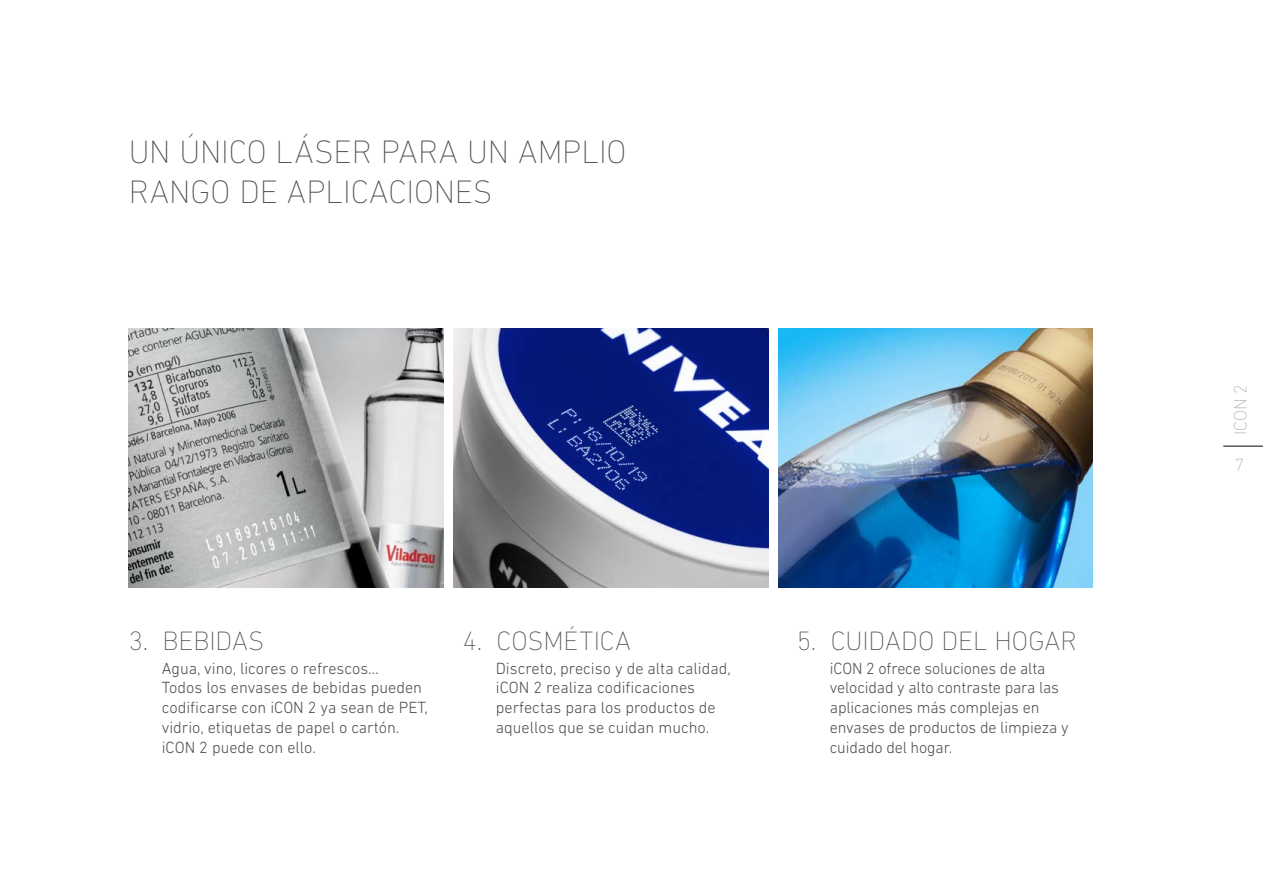
<style>
.page{position:relative;width:1263px;height:893px;background:#fff}
.page>*{position:absolute;margin:0;border:0;box-sizing:border-box;transform-origin:0 0}
.t1{font:200 33px/39.6px "DIN Next LT Pro";color:#4d4d4f}
.t2{font:200 27px "DIN Next LT Pro";color:#4d4d4f}
.t3{font:200 18px "DIN Next LT Pro";color:#a2a2a2}
.t4{font:300 16.5px/19.8px "DIN Next LT Pro";color:#4d4d4f}
</style>
<div class="page">
<img style="left:453px;top:329px;width:315px;height:259px">
<img style="left:778px;top:329px;width:315px;height:259px">
<img style="left:129px;top:329px;width:314px;height:259px">
<hr style="left:1223px;top:446px;width:40px;height:1px;background:#000">
<h1 class="t1" style="left:129px;top:132px;width:499px">UN ÚNICO LÁSER PARA UN AMPLIO<br>RANGO DE APLICACIONES</h1>
<h2 class="t2" style="left:129px;top:625px;width:137px">3. BEBIDAS</h2>
<p class="t4" style="left:162px;top:658px;width:268px">Agua, vino, licores o refrescos…<br>Todos los envases de bebidas pueden codificarse con iCON 2 ya sean de PET, vidrio, etiquetas de papel o cartón. iCON 2 puede con ello.</p>
<h2 class="t2" style="left:463px;top:625px;width:170px">4. COSMÉTICA</h2>
<p class="t4" style="left:496px;top:658px;width:237px">Discreto, preciso y de alta calidad, iCON 2 realiza codificaciones perfectas para los productos de aquellos que se cuidan mucho.</p>
<h2 class="t2" style="left:797px;top:625px;width:282px">5. CUIDADO DEL HOGAR</h2>
<p class="t4" style="left:830px;top:658px;width:240px">iCON 2 ofrece soluciones de alta velocidad y alto contraste para las aplicaciones más complejas en envases de productos de limpieza y cuidado del hogar.</p>
<p class="t3" style="left:1230px;top:435px;width:52px;rotate:-90deg">ICON 2</p>
<p class="t3" style="left:1235px;top:454px;width:11px">7</p>
</div>
